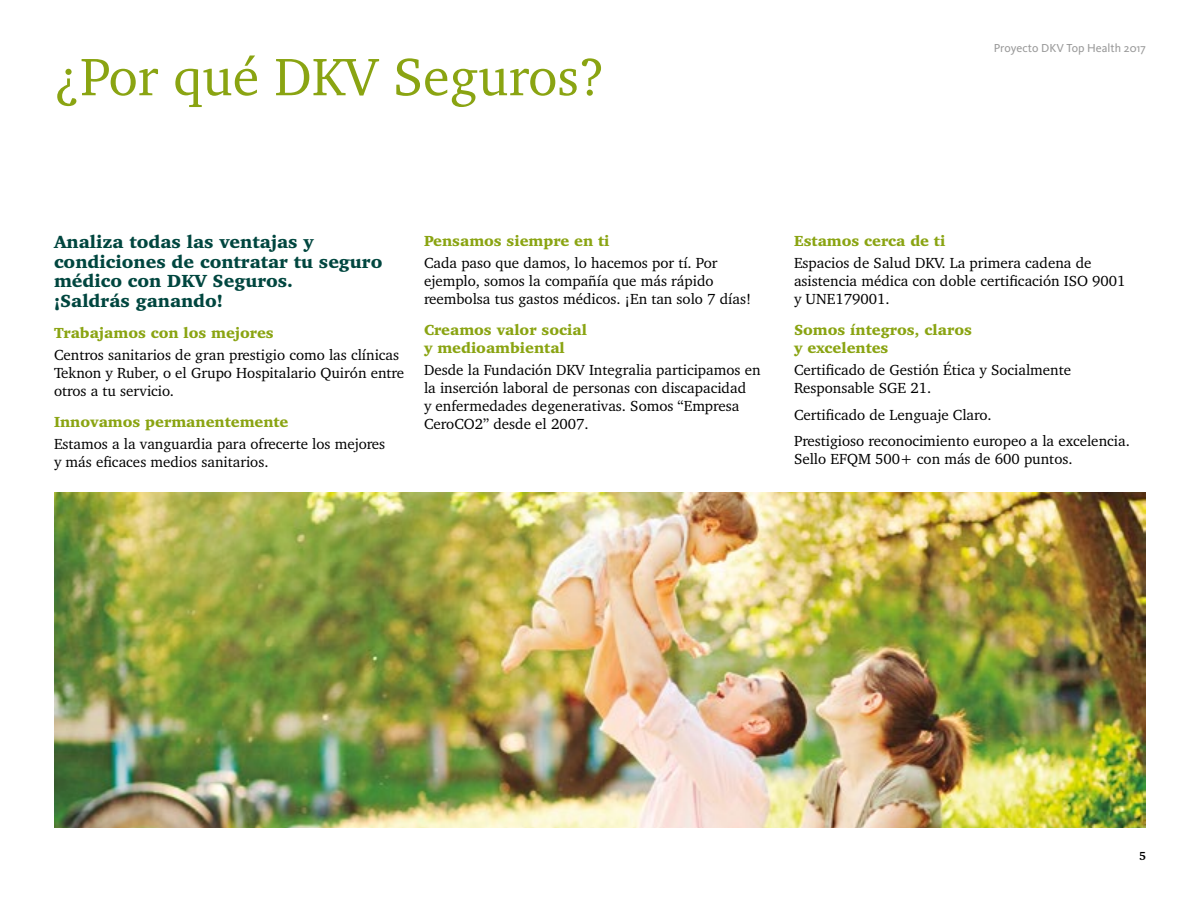
<style>
.page{position:relative;width:1200px;height:900px;background:#fff}
.page>*{position:absolute;margin:0;border:0;box-sizing:border-box;transform-origin:0 0}
.t1{font:54px "Charter IT Cby BT";color:#8aa412}
.t2{font:900 18px/19.5px "Charter IT Cby BT";color:#00463f}
.t3{font:15px/18px "Charter IT Cby BT";color:#000}
.t4{font:900 15px/18px "Charter IT Cby BT";color:#8aa412}
.t5{font:12px "Kievit";color:#999}
.t6{font:700 12px "Charter IT Cby BT";color:#000}
</style>
<div class="page">
<img style="left:54px;top:492px;width:1092px;height:336px">
<h1 class="t1" style="left:54px;top:43px;width:553px">¿Por qué DKV Seguros?</h1>
<p class="t5" style="left:994px;top:41px;width:154px">Proyecto DKV Top Health 2017</p>
<p class="t2" style="left:54px;top:232px;width:330px">Analiza todas las ventajas y condiciones de contratar tu seguro médico con DKV Seguros.<br>¡Saldrás ganando!</p>
<p class="t4" style="left:54px;top:323px;width:221px">Trabajamos con los mejores</p>
<p class="t3" style="left:54px;top:345px;width:352px">Centros sanitarios de gran prestigio como las clínicas<br>Teknon y Ruber, o el Grupo Hospitalario Quirón entre otros a tu servicio.</p>
<p class="t4" style="left:54px;top:412px;width:236px">Innovamos permanentemente</p>
<p class="t3" style="left:54px;top:434px;width:333px">Estamos a la vanguardia para ofrecerte los mejores y más eficaces medios sanitarios.</p>
<p class="t4" style="left:424px;top:232px;width:187px">Pensamos siempre en ti</p>
<p class="t3" style="left:424px;top:254px;width:329px">Cada paso que damos, lo hacemos por tí. Por ejemplo, somos la compañía que más rápido reembolsa tus gastos médicos. ¡En tan solo 7 días!</p>
<p class="t4" style="left:424px;top:321px;width:164px">Creamos valor social y medioambiental</p>
<p class="t3" style="left:424px;top:361px;width:338px">Desde la Fundación DKV Integralia participamos en la inserción laboral de personas con discapacidad<br>y enfermedades degenerativas. Somos “Empresa CeroCO2” desde el 2007.</p>
<p class="t4" style="left:794px;top:232px;width:153px">Estamos cerca de ti</p>
<p class="t3" style="left:794px;top:254px;width:333px">Espacios de Salud DKV. La primera cadena de asistencia médica con doble certificación ISO 9001 y UNE179001.</p>
<p class="t4" style="left:794px;top:321px;width:179px">Somos íntegros, claros y excelentes</p>
<p class="t3" style="left:794px;top:361px;width:279px">Certificado de Gestión Ética y Socialmente<br>Responsable SGE 21.</p>
<p class="t3" style="left:794px;top:401px;width:337px;line-height:26.5px">Certificado de Lenguaje Claro.<br>Prestigioso reconocimiento europeo a la excelencia.</p>
<p class="t3" style="left:794px;top:450px;width:280px">Sello EFQM 500+ con más de 600 puntos.</p>
<p class="t6" style="left:1139px;top:849px;width:8px">5</p>
</div>
